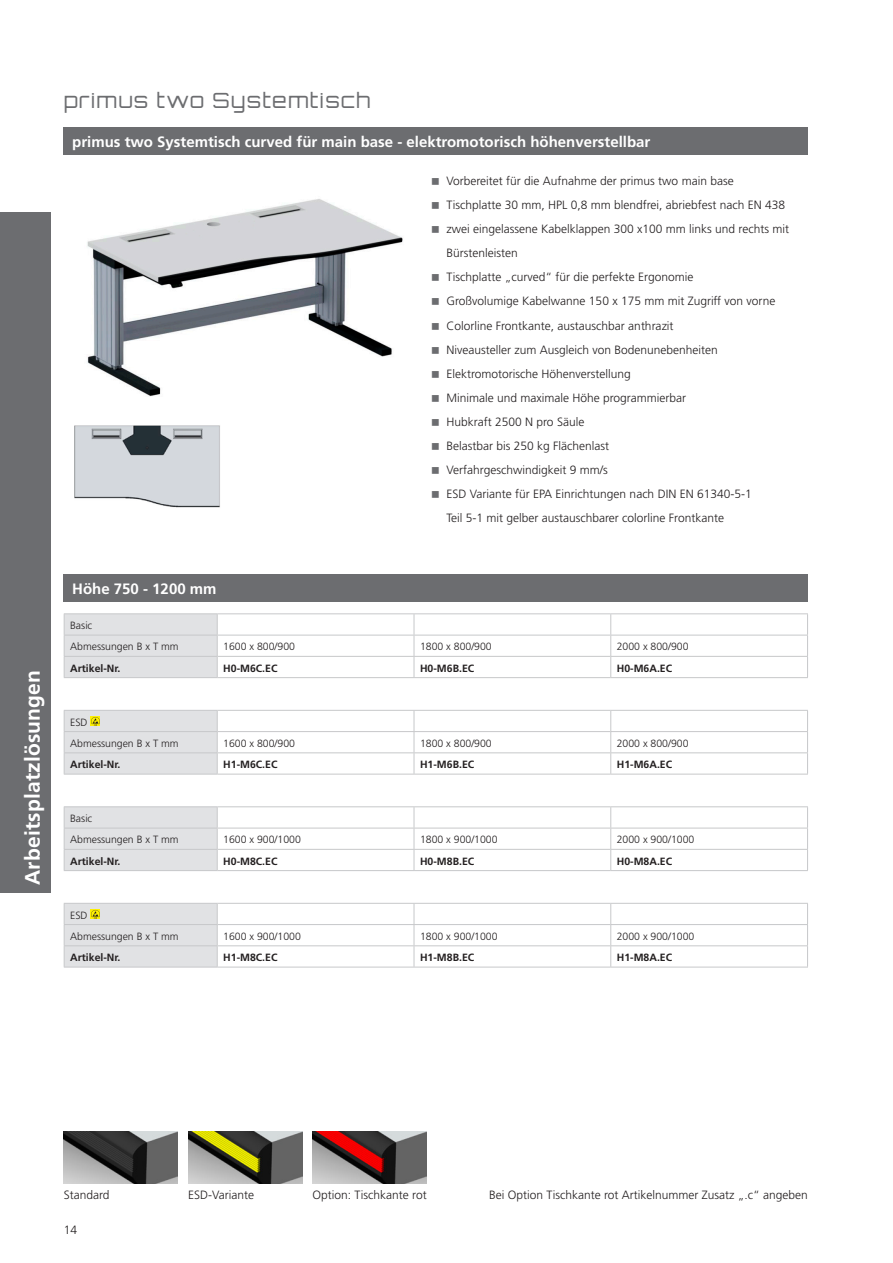
<style>
.page{position:relative;width:893px;height:1263px;background:#fff}
.page>*{position:absolute;margin:0;border:0;box-sizing:border-box;transform-origin:0 0}
.t1{font:300 21px "Orbitron CE";letter-spacing:.06em;color:#6c6d70}
.t2{font:700 21px "Frutiger LT Pro";letter-spacing:.01em;color:#fff}
.Überschrift_Balken_10pt{font:700 15px "Frutiger LT Pro";color:#fff}
.t3{font:300 12px/24px "Frutiger LT Pro";color:#231f20}
.Zelle{font:300 10.5px "Frutiger LT Pro";color:#231f20}
.Zelle-2{font:700 10.5px "Frutiger LT Pro";color:#231f20}
.Kopf{font:300 10.5px "Frutiger LT Pro";color:#231f20}
.Kopf-2{font:700 10.5px "Frutiger LT Pro";color:#231f20}
</style>
<div class="page">
<div style="left:0;top:213px;width:51px;height:680px;background:#6c6d70"></div>
<img style="left:64px;top:1131px;width:114px;height:52px">
<img style="left:188px;top:1131px;width:114px;height:52px">
<img style="left:313px;top:1131px;width:114px;height:52px">
<img style="left:87px;top:199px;width:316px;height:198px">
<img style="left:74px;top:425px;width:146px;height:83px">
<div style="left:64px;top:128px;width:744px;height:27px;background:#6c6d70"></div>
<hr style="left:217px;top:613px;width:197px;height:1px;background:#c7c8ca">
<hr style="left:414px;top:613px;width:197px;height:1px;background:#c7c8ca">
<hr style="left:611px;top:613px;width:197px;height:1px;background:#c7c8ca">
<hr style="left:64px;top:613px;width:153px;height:1px;background:#c7c8ca">
<svg style="left:64px;top:614px;width:744px;height:64px"></svg>
<hr style="left:64px;top:635px;width:153px;height:1px;background:#c7c8ca">
<hr style="left:64px;top:656px;width:153px;height:1px;background:#c7c8ca">
<hr style="left:64px;top:677px;width:153px;height:1px;background:#c7c8ca">
<hr style="left:217px;top:806px;width:197px;height:1px;background:#c7c8ca">
<hr style="left:414px;top:806px;width:197px;height:1px;background:#c7c8ca">
<hr style="left:611px;top:806px;width:197px;height:1px;background:#c7c8ca">
<hr style="left:217px;top:870px;width:197px;height:1px;background:#c7c8ca">
<hr style="left:414px;top:870px;width:197px;height:1px;background:#c7c8ca">
<hr style="left:611px;top:870px;width:197px;height:1px;background:#c7c8ca">
<hr style="left:64px;top:806px;width:153px;height:1px;background:#c7c8ca">
<svg style="left:64px;top:807px;width:744px;height:63px"></svg>
<hr style="left:64px;top:828px;width:153px;height:1px;background:#c7c8ca">
<hr style="left:64px;top:849px;width:153px;height:1px;background:#c7c8ca">
<hr style="left:64px;top:870px;width:153px;height:1px;background:#c7c8ca">
<hr style="left:217px;top:774px;width:197px;height:1px;background:#c7c8ca">
<hr style="left:414px;top:774px;width:197px;height:1px;background:#c7c8ca">
<hr style="left:611px;top:774px;width:197px;height:1px;background:#c7c8ca">
<hr style="left:64px;top:774px;width:153px;height:1px;background:#c7c8ca">
<svg style="left:64px;top:710px;width:744px;height:64px"></svg>
<hr style="left:217px;top:967px;width:197px;height:1px;background:#c7c8ca">
<hr style="left:414px;top:967px;width:197px;height:1px;background:#c7c8ca">
<hr style="left:611px;top:967px;width:197px;height:1px;background:#c7c8ca">
<hr style="left:64px;top:967px;width:153px;height:1px;background:#c7c8ca">
<svg style="left:64px;top:903px;width:744px;height:64px"></svg>
<div style="left:64px;top:574px;width:744px;height:28px;background:#6c6d70"></div>
<h1 class="t1" style="left:64px;top:88px;width:308px">primus two Systemtisch</h1>
<p class="Überschrift_Balken_10pt" style="left:72px;top:133px;width:580px">primus two Systemtisch curved für main base - elektromotorisch höhenverstellbar</p>
<p class="t3" style="left:446px;top:169px;width:289px">Vorbereitet für die Aufnahme der primus two main base</p>
<p class="t3" style="left:446px;top:193px;width:340px">Tischplatte 30 mm, HPL 0,8 mm blendfrei, abriebfest nach EN 438</p>
<p class="t3" style="left:446px;top:217px;width:344px">zwei eingelassene Kabelklappen 300 x100 mm links und rechts mit<br>Bürstenleisten</p>
<p class="t3" style="left:446px;top:265px;width:248px">Tischplatte „curved“ für die perfekte Ergonomie</p>
<p class="t3" style="left:446px;top:289px;width:330px">Großvolumige Kabelwanne 150 x 175 mm mit Zugriff von vorne</p>
<p class="t3" style="left:446px;top:313px;width:229px">Colorline Frontkante, austauschbar anthrazit</p>
<p class="t3" style="left:446px;top:337px;width:273px">Niveausteller zum Ausgleich von Bodenunebenheiten</p>
<p class="t3" style="left:446px;top:361px;width:186px">Elektromotorische Höhenverstellung</p>
<p class="t3" style="left:446px;top:385px;width:241px">Minimale und maximale Höhe programmierbar</p>
<p class="t3" style="left:446px;top:409px;width:139px">Hubkraft 2500 N pro Säule</p>
<p class="t3" style="left:446px;top:433px;width:164px">Belastbar bis 250 kg Flächenlast</p>
<p class="t3" style="left:446px;top:457px;width:163px">Verfahrgeschwindigkeit 9 mm/s</p>
<p class="t3" style="left:446px;top:481px;width:307px">ESD Variante für EPA Einrichtungen nach DIN EN 61340-5-1<br>Teil 5-1 mit gelber austauschbarer colorline Frontkante</p>
<h1 class="t2" style="left:20px;top:885px;width:217px;rotate:-90deg">Arbeitsplatzlösungen</h1>
<p class="Überschrift_Balken_10pt" style="left:72px;top:579px;width:146px">Höhe 750 - 1200 mm</p>
<p class="Kopf" style="left:70px;top:619px;width:24px">Basic</p>
<p class="Kopf" style="left:70px;top:641px;width:110px">Abmessungen B x T mm</p>
<p class="Zelle" style="left:223px;top:641px;width:73px">1600 x 800/900</p>
<p class="Zelle" style="left:420px;top:641px;width:73px">1800 x 800/900</p>
<p class="Zelle" style="left:617px;top:641px;width:73px">2000 x 800/900</p>
<p class="Kopf-2" style="left:70px;top:662px;width:52px">Artikel-Nr.</p>
<p class="Zelle-2" style="left:223px;top:662px;width:56px">H0-M6C.EC</p>
<p class="Zelle-2" style="left:420px;top:662px;width:56px">H0-M6B.EC</p>
<p class="Zelle-2" style="left:617px;top:662px;width:57px">H0-M6A.EC</p>
<p class="Kopf" style="left:70px;top:716px;width:19px">ESD</p>
<p class="Kopf" style="left:70px;top:737px;width:110px">Abmessungen B x T mm</p>
<p class="Zelle" style="left:223px;top:737px;width:73px">1600 x 800/900</p>
<p class="Zelle" style="left:420px;top:737px;width:73px">1800 x 800/900</p>
<p class="Zelle" style="left:617px;top:737px;width:73px">2000 x 800/900</p>
<p class="Kopf-2" style="left:70px;top:758px;width:52px">Artikel-Nr.</p>
<p class="Zelle-2" style="left:223px;top:758px;width:56px">H1-M6C.EC</p>
<p class="Zelle-2" style="left:420px;top:758px;width:56px">H1-M6B.EC</p>
<p class="Zelle-2" style="left:617px;top:758px;width:57px">H1-M6A.EC</p>
<p class="Kopf" style="left:70px;top:812px;width:24px">Basic</p>
<p class="Kopf" style="left:70px;top:834px;width:110px">Abmessungen B x T mm</p>
<p class="Zelle" style="left:223px;top:834px;width:79px">1600 x 900/1000</p>
<p class="Zelle" style="left:420px;top:834px;width:79px">1800 x 900/1000</p>
<p class="Zelle" style="left:617px;top:834px;width:79px">2000 x 900/1000</p>
<p class="Kopf-2" style="left:70px;top:855px;width:52px">Artikel-Nr.</p>
<p class="Zelle-2" style="left:223px;top:855px;width:56px">H0-M8C.EC</p>
<p class="Zelle-2" style="left:420px;top:855px;width:56px">H0-M8B.EC</p>
<p class="Zelle-2" style="left:617px;top:855px;width:57px">H0-M8A.EC</p>
<p class="Kopf" style="left:70px;top:909px;width:19px">ESD</p>
<p class="Kopf" style="left:70px;top:930px;width:110px">Abmessungen B x T mm</p>
<p class="Zelle" style="left:223px;top:930px;width:79px">1600 x 900/1000</p>
<p class="Zelle" style="left:420px;top:930px;width:79px">1800 x 900/1000</p>
<p class="Zelle" style="left:617px;top:930px;width:79px">2000 x 900/1000</p>
<p class="Kopf-2" style="left:70px;top:951px;width:52px">Artikel-Nr.</p>
<p class="Zelle-2" style="left:223px;top:951px;width:56px">H1-M8C.EC</p>
<p class="Zelle-2" style="left:420px;top:951px;width:56px">H1-M8B.EC</p>
<p class="Zelle-2" style="left:617px;top:951px;width:57px">H1-M8A.EC</p>
<p class="t3" style="left:64px;top:1183px;width:47px">Standard</p>
<p class="t3" style="left:188px;top:1183px;width:67px">ESD-Variante</p>
<p class="t3" style="left:313px;top:1183px;width:116px">Option: Tischkante rot</p>
<p class="t3" style="left:489px;top:1183px;width:320px">Bei Option Tischkante rot Artikelnummer Zusatz „.c“ angeben</p>
<p class="t3" style="left:64px;top:1218px;width:15px">14</p>
</div>
